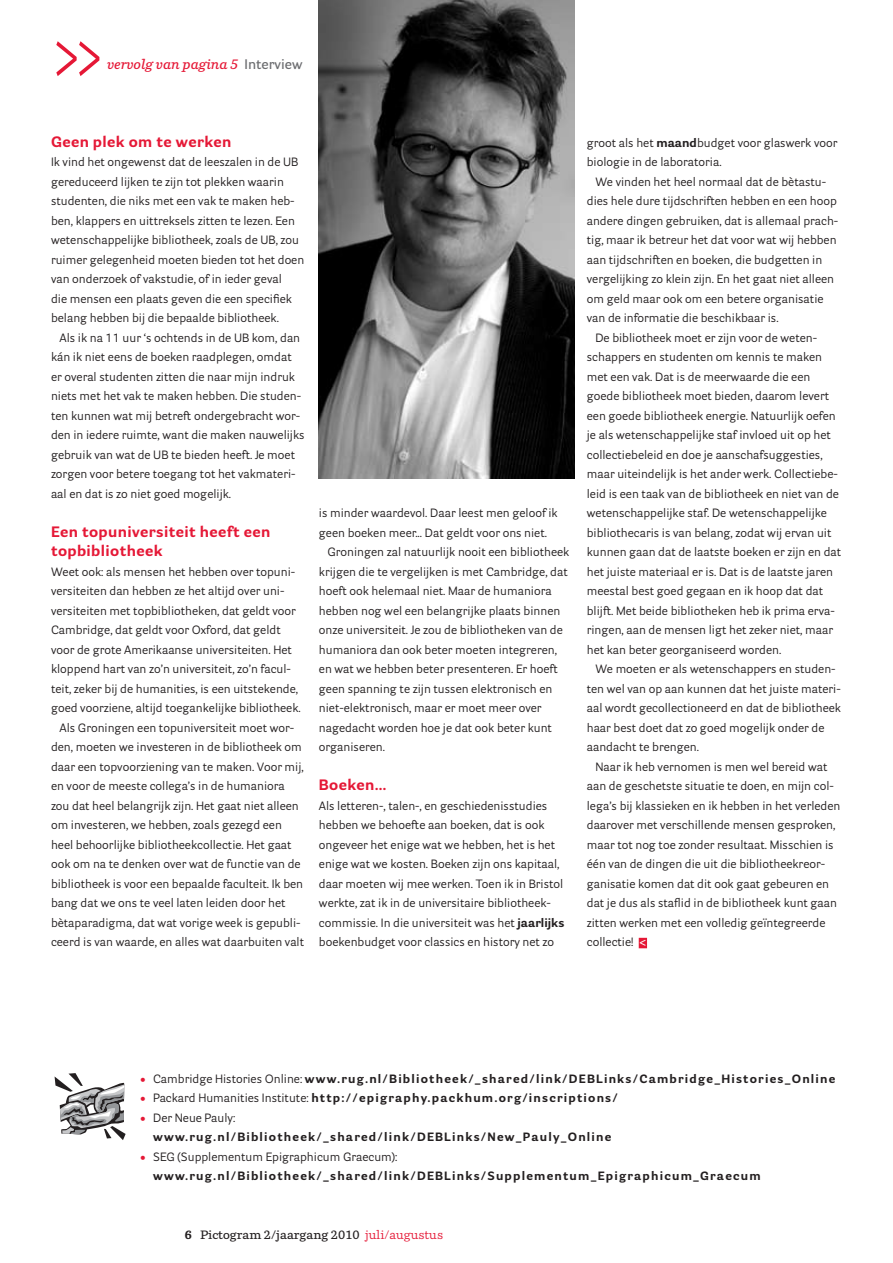
<style>
.page{position:relative;width:893px;height:1263px;background:#fff}
.page>*{position:absolute;margin:0;border:0;box-sizing:border-box;transform-origin:0 0}
.t1{font:72px "Parry";color:#e51836;scale:.7 1}
.t2{font:700 15px/19.5px "Parry Grotesque";letter-spacing:.025em;color:#e51836}
.t3{font:italic 600 13.5px "Parry";color:#e51836}
.t4{font:12px/19.5px "Parry Grotesque";color:#231f20}
.t5{font:700 12px/19.5px "Parry Grotesque";letter-spacing:.1em;color:#231f20}
.t6{font:600 12px "Parry";color:#231f20}
.s1{font-family:"Parry Grotesque";font-style:normal;color:#6c6d70}
.s2{font-weight:700}
.s3{font-family:"Parry";font-weight:600;color:#fff}
.s4{font-weight:400;color:#e51836}
.s5{font-weight:400}
</style>
<div class="page">
<div style="left:639px;top:938px;width:8px;height:10px;background:#e51836"></div>
<svg style="left:55px;top:1073px;width:71px;height:67px"></svg>
<img style="left:319px;top:0;width:255px;height:478px">
<h1 class="t1" style="left:51px;top:14px;width:77px">&gt;&gt;</h1>
<p class="t3" style="left:107px;top:56px;width:197px">vervolg van pagina 5 <span class="s1">Interview</span></p>
<p class="t2" style="left:51px;top:131px;width:182px">Geen plek om te werken</p>
<p class="t4" style="left:51px;top:152px;width:255px">Ik vind het ongewenst dat de leeszalen in de UB gereduceerd lijken te zijn tot plekken waarin studenten, die niks met een vak te maken heb&shy;ben, klappers en uittreksels zitten te lezen. Een wetenschappelijke bibliotheek, zoals de UB, zou ruimer gelegenheid moeten bieden tot het doen van onderzoek of vakstudie, of in ieder geval<br>die mensen een plaats geven die een specifiek belang hebben bij die bepaalde bibliotheek.</p>
<p class="t4" style="left:51px;top:328px;width:255px;text-indent:9px">Als ik na 11 uur ‘s ochtends in de UB kom, dan kán ik niet eens de boeken raadplegen, omdat er overal studenten zitten die naar mijn indruk niets met het vak te maken hebben. Die studen&shy;ten kunnen wat mij betreft ondergebracht wor&shy;den in iedere ruimte, want die maken nauwelijks gebruik van wat de UB te bieden heeft. Je moet zorgen voor betere toegang tot het vakmateri&shy;aal en dat is zo niet goed mogelijk.</p>
<p class="t2" style="left:51px;top:521px;width:221px">Een topuniversiteit heeft een topbibliotheek</p>
<p class="t4" style="left:51px;top:562px;width:246px">Weet ook: als mensen het hebben over topuni-</p>
<p class="t4" style="left:51px;top:581px;width:235px">versiteiten dan hebben ze het altijd over uni-</p>
<p class="t4" style="left:51px;top:601px;width:246px">versiteiten met topbibliotheken, dat geldt voor</p>
<p class="t4" style="left:51px;top:620px;width:231px">Cambridge, dat geldt voor Oxford, dat geldt</p>
<p class="t4" style="left:51px;top:640px;width:242px">voor de grote Amerikaanse universiteiten. Het</p>
<p class="t4" style="left:51px;top:659px;width:242px">kloppend hart van zo’n universiteit, zo’n facul-</p>
<p class="t4" style="left:51px;top:679px;width:249px">teit, zeker bij de humanities, is een uitstekende,</p>
<p class="t4" style="left:51px;top:698px;width:251px">goed voorziene, altijd toegankelijke bibliotheek.</p>
<p class="t4" style="left:60px;top:718px;width:236px">Als Groningen een topuniversiteit moet wor-</p>
<p class="t4" style="left:51px;top:737px;width:252px">den, moeten we investeren in de bibliotheek om</p>
<p class="t4" style="left:51px;top:757px;width:254px">daar een topvoorziening van te maken. Voor mij,</p>
<p class="t4" style="left:51px;top:776px;width:235px">en voor de meeste collega’s in de humaniora</p>
<p class="t4" style="left:51px;top:796px;width:249px">zou dat heel belangrijk zijn. Het gaat niet alleen</p>
<p class="t4" style="left:51px;top:815px;width:232px">om investeren, we hebben, zoals gezegd een</p>
<p class="t4" style="left:51px;top:835px;width:242px">heel behoorlijke bibliotheekcollectie. Het gaat</p>
<p class="t4" style="left:51px;top:854px;width:251px">ook om na te denken over wat de functie van de</p>
<p class="t4" style="left:51px;top:874px;width:254px">bibliotheek is voor een bepaalde faculteit. Ik ben</p>
<p class="t4" style="left:51px;top:893px;width:236px">bang dat we ons te veel laten leiden door het</p>
<p class="t4" style="left:51px;top:913px;width:251px">bètaparadigma, dat wat vorige week is gepubli-</p>
<p class="t4" style="left:51px;top:932px;width:255px">ceerd is van waarde, en alles wat daarbuiten valt</p>
<p class="t4" style="left:319px;top:503px;width:240px">is minder waardevol. Daar leest men geloof ik</p>
<p class="t4" style="left:319px;top:523px;width:230px">geen boeken meer... Dat geldt voor ons niet.</p>
<p class="t4" style="left:327px;top:542px;width:243px">Groningen zal natuurlijk nooit een bibliotheek</p>
<p class="t4" style="left:319px;top:562px;width:250px">krijgen die te vergelijken is met Cambridge, dat</p>
<p class="t4" style="left:319px;top:581px;width:234px">hoeft ook helemaal niet. Maar de humaniora</p>
<p class="t4" style="left:319px;top:601px;width:243px">hebben nog wel een belangrijke plaats binnen</p>
<p class="t4" style="left:319px;top:620px;width:245px">onze universiteit. Je zou de bibliotheken van de</p>
<p class="t4" style="left:319px;top:640px;width:240px">humaniora dan ook beter moeten integreren,</p>
<p class="t4" style="left:319px;top:659px;width:240px">en wat we hebben beter presenteren. Er hoeft</p>
<p class="t4" style="left:319px;top:679px;width:235px">geen spanning te zijn tussen elektronisch en</p>
<p class="t4" style="left:319px;top:698px;width:224px">niet-elektronisch, maar er moet meer over</p>
<p class="t4" style="left:319px;top:718px;width:235px">nagedacht worden hoe je dat ook beter kunt</p>
<p class="t4" style="left:319px;top:737px;width:68px">organiseren.</p>
<p class="t2" style="left:319px;top:775px;width:69px">Boeken…</p>
<p class="t4" style="left:319px;top:795px;width:247px">Als letteren-, talen-, en geschiedenisstudies hebben we behoefte aan boeken, dat is ook ongeveer het enige wat we hebben, het is het enige wat we kosten. Boeken zijn ons kapitaal, daar moeten wij mee werken. Toen ik in Bristol werkte, zat ik in de universitaire bibliotheek&shy;commissie. In die universiteit was het <span class="s2">jaarlijks </span>boekenbudget voor classics en history net zo</p>
<p class="t4" style="left:587px;top:133px;width:252px">groot als het <span class="s2">maand</span>budget voor glaswerk voor biologie in de laboratoria.</p>
<p class="t4" style="left:595px;top:172px;width:232px">We vinden het heel normaal dat de bètastu-</p>
<p class="t4" style="left:587px;top:191px;width:252px">dies hele dure tijdschriften hebben en een hoop</p>
<p class="t4" style="left:587px;top:211px;width:253px">andere dingen gebruiken, dat is allemaal prach-</p>
<p class="t4" style="left:587px;top:230px;width:251px">tig, maar ik betreur het dat voor wat wij hebben</p>
<p class="t4" style="left:587px;top:250px;width:237px">aan tijdschriften en boeken, die budgetten in</p>
<p class="t4" style="left:587px;top:269px;width:249px">vergelijking zo klein zijn. En het gaat niet alleen</p>
<p class="t4" style="left:587px;top:289px;width:238px">om geld maar ook om een betere organisatie</p>
<p class="t4" style="left:587px;top:308px;width:193px">van de informatie die beschikbaar is.</p>
<p class="t4" style="left:595px;top:328px;width:223px">De bibliotheek moet er zijn voor de weten-</p>
<p class="t4" style="left:587px;top:347px;width:237px">schappers en studenten om kennis te maken</p>
<p class="t4" style="left:587px;top:367px;width:225px">met een vak. Dat is de meerwaarde die een</p>
<p class="t4" style="left:587px;top:386px;width:244px">goede bibliotheek moet bieden, daarom levert</p>
<p class="t4" style="left:587px;top:406px;width:250px">een goede bibliotheek energie. Natuurlijk oefen</p>
<p class="t4" style="left:587px;top:425px;width:245px">je als wetenschappelijke staf invloed uit op het</p>
<p class="t4" style="left:587px;top:445px;width:237px">collectiebeleid en doe je aanschafsuggesties,</p>
<p class="t4" style="left:587px;top:464px;width:253px">maar uiteindelijk is het ander werk. Collectiebe-</p>
<p class="t4" style="left:587px;top:484px;width:254px">leid is een taak van de bibliotheek en niet van de</p>
<p class="t4" style="left:587px;top:503px;width:242px">wetenschappelijke staf. De wetenschappelijke</p>
<p class="t4" style="left:587px;top:523px;width:246px">bibliothecaris is van belang, zodat wij ervan uit</p>
<p class="t4" style="left:587px;top:542px;width:256px">kunnen gaan dat de laatste boeken er zijn en dat</p>
<p class="t4" style="left:587px;top:562px;width:248px">het juiste materiaal er is. Dat is de laatste jaren</p>
<p class="t4" style="left:587px;top:581px;width:238px">meestal best goed gegaan en ik hoop dat dat</p>
<p class="t4" style="left:587px;top:601px;width:250px">blijft. Met beide bibliotheken heb ik prima erva-</p>
<p class="t4" style="left:587px;top:620px;width:248px">ringen, aan de mensen ligt het zeker niet, maar</p>
<p class="t4" style="left:587px;top:640px;width:196px">het kan beter georganiseerd worden.</p>
<p class="t4" style="left:595px;top:659px;width:242px">We moeten er als wetenschappers en studen-</p>
<p class="t4" style="left:587px;top:679px;width:256px">ten wel van op aan kunnen dat het juiste materi-</p>
<p class="t4" style="left:587px;top:698px;width:256px">aal wordt gecollectioneerd en dat de bibliotheek</p>
<p class="t4" style="left:587px;top:718px;width:239px">haar best doet dat zo goed mogelijk onder de</p>
<p class="t4" style="left:587px;top:737px;width:114px">aandacht te brengen.</p>
<p class="t4" style="left:595px;top:757px;width:234px">Naar ik heb vernomen is men wel bereid wat</p>
<p class="t4" style="left:587px;top:776px;width:249px">aan de geschetste situatie te doen, en mijn col-</p>
<p class="t4" style="left:587px;top:796px;width:255px">lega’s bij klassieken en ik hebben in het verleden</p>
<p class="t4" style="left:587px;top:815px;width:250px">daarover met verschillende mensen gesproken,</p>
<p class="t4" style="left:587px;top:835px;width:248px">maar tot nog toe zonder resultaat. Misschien is</p>
<p class="t4" style="left:587px;top:854px;width:240px">één van de dingen die uit die bibliotheekreor-</p>
<p class="t4" style="left:587px;top:874px;width:244px">ganisatie komen dat dit ook gaat gebeuren en</p>
<p class="t4" style="left:587px;top:893px;width:252px">dat je dus als staflid in de bibliotheek kunt gaan</p>
<p class="t4" style="left:587px;top:913px;width:240px">zitten werken met een volledig geïntegreerde</p>
<p class="t4" style="left:587px;top:932px;width:62px">collectie! <span class="s3">&lt;</span></p>
<p class="t5" style="left:140px;top:1068px;width:697px"><span class="s4">•</span> <span class="s5">Cambridge Histories Online:</span> www.rug.nl/Bibliotheek/_shared/link/DEBLinks/Cambridge_Histories_Online</p>
<p class="t5" style="left:140px;top:1088px;width:479px"><span class="s4">•</span> <span class="s5">Packard Humanities Institute:</span> http://epigraphy.packhum.org/inscriptions/</p>
<p class="t5" style="left:153px;top:1107px;width:460px;text-indent:-13px"><span class="s4">•</span> <span class="s5">Der Neue Pauly: </span>www.rug.nl/Bibliotheek/_shared/link/DEBLinks/New_Pauly_Online</p>
<p class="t5" style="left:153px;top:1146px;width:609px;text-indent:-13px"><span class="s4">•</span> <span class="s5">SEG (Supplementum Epigraphicum Graecum): </span>www.rug.nl/Bibliotheek/_shared/link/DEBLinks/Supplementum_Epigraphicum_Graecum</p>
<p class="t6" style="left:185px;top:1227px;width:260px"><span class="s2">6</span> Pictogram 2/jaargang 2010 <span class="s4">juli/augustus</span></p>
</div>
